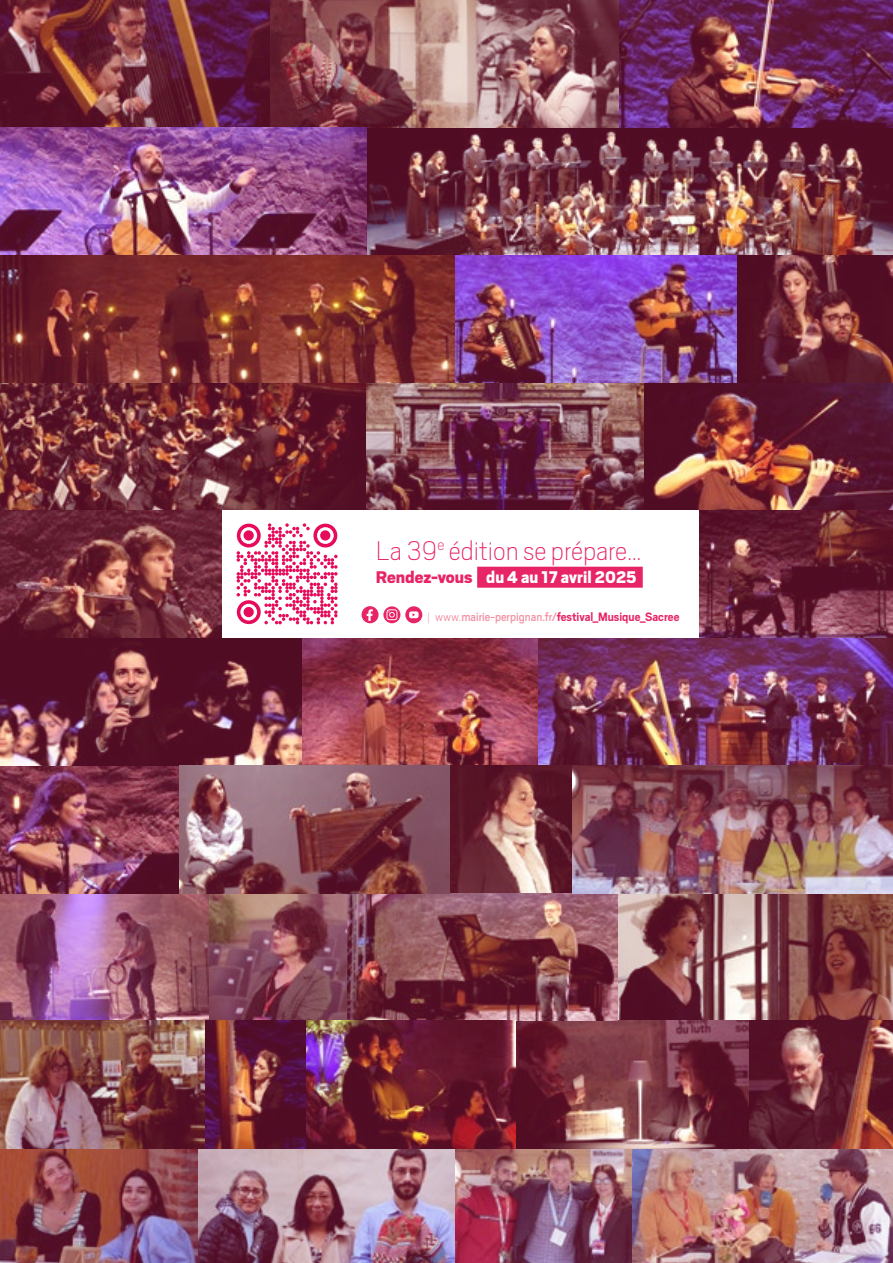
<style>
.page{position:relative;width:893px;height:1263px;background:#fff}
.page>*{position:absolute;margin:0;border:0;box-sizing:border-box;transform-origin:0 0}
.t1{font:100 30px "Scout";color:#e72465}
.t2{font:900 18.75px "Scout";color:#fff;scale:.95 1}
.t3{font:700 13.5px "Scout";color:#e72465;scale:.95 1}
.s1{color:#e72465}
.s2{font-weight:100;color:#f18ea0}
.s3{font-weight:300;color:#f18ea0}
.s4{font-weight:400;color:#f18ea0}
</style>
<div class="page">
<img style="left:0;top:0;width:893px;height:1263px">
<div style="left:223px;top:510px;width:476px;height:128px;background:#fff"></div>
<svg style="left:237px;top:523px;width:101px;height:101px"></svg>
<div style="left:244px;top:530px;width:10px;height:11px;background:#e60b5b;border-radius:50%"></div>
<div style="left:320px;top:530px;width:10px;height:11px;background:#e60b5b;border-radius:50%"></div>
<div style="left:244px;top:607px;width:10px;height:10px;background:#e60b5b;border-radius:50%"></div>
<div style="left:477px;top:567px;width:166px;height:21px;background:#e72465"></div>
<svg style="left:362px;top:606px;width:60px;height:17px"></svg>
<h1 class="t1" style="left:376px;top:531px;width:267px">La 39<sup>e</sup> édition se prépare…</h1>
<h2 class="t2" style="left:376px;top:565px;width:276px"><span class="s1">Rendez-vous</span> du 4 au 17 avril 2025</h2>
<p class="t3" style="left:427px;top:608px;width:267px"><span class="s2">|</span> <span class="s3">www.</span><span class="s4">mairie-perpignan.fr/</span>festival_Musique_Sacree</p>
</div>
